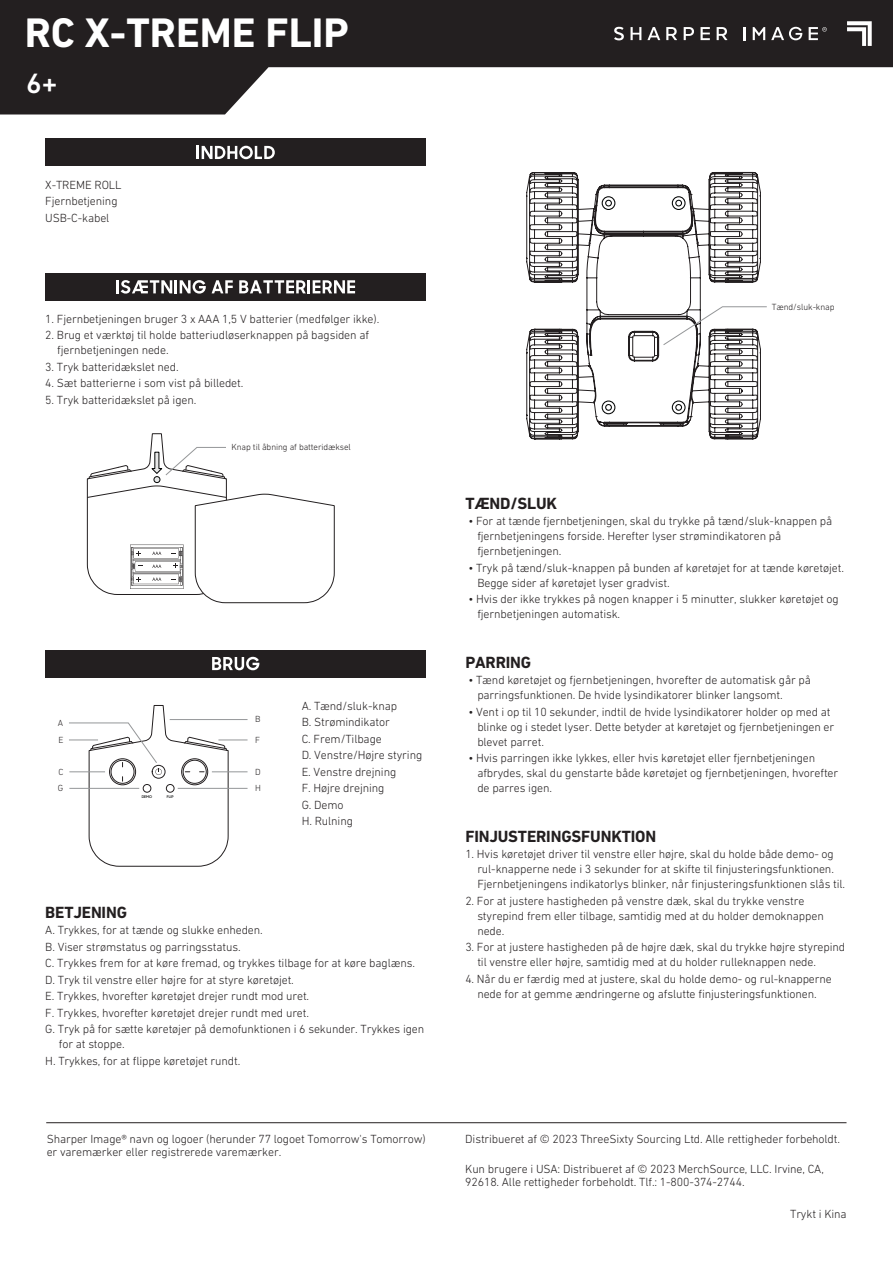
<style>
.page{position:relative;width:893px;height:1263px;background:#fff}
.page>*{position:absolute;margin:0;border:0;box-sizing:border-box;transform-origin:0 0}
.t1{font:700 42px "DIN Next LT Pro";color:#fff}
.t2{font:500 28.5px "DIN Next LT Pro";color:#fff}
.t3{font:700 16.5px "DIN Next LT Pro";letter-spacing:-.01em;color:#231f20}
.t4{font:300 12px/15px "DIN Next LT Pro";letter-spacing:-.01em;color:#231f20}
.t5{font:300 9px/16.5px "DIN Next LT Pro";letter-spacing:-.01em;color:#231f20}
.t6{font:600 3.6px "Sharp Sans No 1";color:#030505}
</style>
<div class="page">
<hr style="left:46px;top:1122px;width:800px;height:1px;background:#231f20">
<svg style="left:0;top:0;width:893px;height:114px;fill:#231f20"></svg>
<div style="left:45px;top:139px;width:381px;height:27px;background:#231f20"></div>
<div style="left:45px;top:273px;width:381px;height:28px;background:#231f20"></div>
<svg style="left:197px;top:146px;width:78px;height:13px"></svg>
<svg style="left:116px;top:280px;width:90px;height:14px"></svg>
<svg style="left:212px;top:280px;width:21px;height:13px"></svg>
<svg style="left:239px;top:280px;width:116px;height:13px"></svg>
<svg style="left:647px;top:27px;width:13px;height:13px"></svg>
<svg style="left:771px;top:27px;width:31px;height:13px"></svg>
<svg style="left:753px;top:27px;width:12px;height:13px"></svg>
<svg style="left:743px;top:27px;width:2px;height:13px"></svg>
<svg style="left:717px;top:27px;width:10px;height:13px"></svg>
<svg style="left:684px;top:27px;width:10px;height:13px"></svg>
<svg style="left:666px;top:27px;width:11px;height:13px"></svg>
<svg style="left:630px;top:27px;width:11px;height:13px"></svg>
<svg style="left:614px;top:27px;width:10px;height:13px"></svg>
<svg style="left:700px;top:27px;width:10px;height:13px"></svg>
<svg style="left:809px;top:27px;width:18px;height:13px"></svg>
<svg style="left:847px;top:21px;width:25px;height:25px"></svg>
<div style="left:45px;top:650px;width:381px;height:27px;background:#231f20"></div>
<svg style="left:212px;top:657px;width:47px;height:13px"></svg>
<svg style="left:87px;top:433px;width:248px;height:170px"></svg>
<hr style="left:218px;top:740px;width:30px;height:1px;background:#949698">
<hr style="left:170px;top:719px;width:78px;height:1px;background:#949698">
<hr style="left:212px;top:771px;width:36px;height:1px;background:#949698">
<hr style="left:178px;top:788px;width:70px;height:1px;background:#949698">
<svg style="left:69px;top:705px;width:159px;height:162px"></svg>
<svg style="left:526px;top:172px;width:235px;height:268px"></svg>
<svg style="left:663px;top:306px;width:104px;height:39px"></svg>
<div style="left:602px;top:196px;width:13px;height:14px;border:1px solid #030505;border-radius:50%"></div>
<div style="left:605px;top:200px;width:7px;height:6px;border:1px solid #030505;border-radius:50%"></div>
<div style="left:672px;top:196px;width:14px;height:14px;border:1px solid #030505;border-radius:50%"></div>
<div style="left:675px;top:200px;width:7px;height:6px;border:1px solid #030505;border-radius:50%"></div>
<div style="left:602px;top:400px;width:13px;height:14px;border:1px solid #030505;border-radius:50%"></div>
<div style="left:605px;top:404px;width:7px;height:7px;border:1px solid #030505;border-radius:50%"></div>
<div style="left:672px;top:400px;width:14px;height:14px;border:1px solid #030505;border-radius:50%"></div>
<div style="left:675px;top:404px;width:7px;height:7px;border:1px solid #030505;border-radius:50%"></div>
<h1 class="t1" style="left:25px;top:8px;width:326px">RC X-TREME FLIP</h1>
<h2 class="t2" style="left:26px;top:67px;width:33px">6+</h2>
<p class="t4" style="left:45px;top:176px;width:78px;line-height:16.5px">X-TREME ROLL<br>Fjernbetjening<br>USB-C-kabel</p>
<p class="t4" style="left:45px;top:311px;width:335px">1. Fjernbetjeningen bruger 3 x AAA 1,5 V batterier (medfølger ikke).</p>
<p class="t4" style="left:57px;top:328px;width:313px;text-indent:-12px">2. Brug et værktøj til holde batteriudløserknappen på bagsiden af fjernbetjeningen nede.</p>
<p class="t4" style="left:45px;top:359px;width:135px">3. Tryk batteridækslet ned.</p>
<p class="t4" style="left:45px;top:376px;width:200px">4. Sæt batterierne i som vist på billedet.</p>
<p class="t4" style="left:45px;top:392px;width:153px">5. Tryk batteridækslet på igen.</p>
<p class="t5" style="left:232px;top:439px;width:121px">Knap til åbning af batteridæksel</p>
<p class="t5" style="left:58px;top:715px;width:7px">A</p>
<p class="t5" style="left:58px;top:732px;width:7px">E</p>
<p class="t5" style="left:58px;top:763px;width:7px">C<br>G</p>
<p class="t6" style="left:142px;top:794px;width:12px">DEMO</p>
<p class="t6" style="left:167px;top:794px;width:8px">FLIP</p>
<p class="t5" style="left:255px;top:711px;width:7px">B</p>
<p class="t5" style="left:255px;top:732px;width:6px">F</p>
<p class="t5" style="left:255px;top:763px;width:7px">D<br>H</p>
<p class="t4" style="left:302px;top:697px;width:122px;line-height:16.5px">A. Tænd/sluk-knap<br>B. Strømindikator<br>C. Frem/Tilbage<br>D. Venstre/Højre styring<br>E. Venstre drejning<br>F. Højre drejning<br>G. Demo<br>H. Rulning</p>
<h3 class="t3" style="left:45px;top:903px;width:83px">BETJENING</h3>
<p class="t4" style="left:45px;top:922px;width:380px;line-height:16.5px">A. Trykkes, for at tænde og slukke enheden.<br>B. Viser strømstatus og parringsstatus.<br>C. Trykkes frem for at køre fremad, og trykkes tilbage for at køre baglæns.<br>D. Tryk til venstre eller højre for at styre køretøjet.<br>E. Trykkes, hvorefter køretøjet drejer rundt mod uret.<br>F. Trykkes, hvorefter køretøjet drejer rundt med uret.<br>G. Tryk på for sætte køretøjer på demofunktionen i 6 sekunder. Trykkes igen</p>
<p class="t4" style="left:45px;top:1036px;width:196px;line-height:16.5px;text-indent:13px">for at stoppe.<br>H. Trykkes, for at flippe køretøjet rundt.</p>
<p class="t4" style="left:47px;top:1132px;width:381px;line-height:13.5px">Sharper Image® navn og logoer (herunder 77 logoet Tomorrow's Tomorrow) er varemærker eller registrerede varemærker.</p>
<p class="t5" style="left:772px;top:298px;width:64px">Tænd/sluk-knap</p>
<h3 class="t3" style="left:465px;top:493px;width:93px">TÆND/SLUK</h3>
<p class="t4" style="left:477px;top:513px;width:356px;text-indent:-9px">• For at tænde fjernbetjeningen, skal du trykke på tænd/sluk-knappen på fjernbetjeningens forside. Herefter lyser strømindikatoren på fjernbetjeningen.</p>
<p class="t4" style="left:477px;top:560px;width:368px;text-indent:-9px">• Tryk på tænd/sluk-knappen på bunden af køretøjet for at tænde køretøjet.<br>Begge sider af køretøjet lyser gradvist.</p>
<p class="t4" style="left:477px;top:591px;width:363px;text-indent:-9px">• Hvis der ikke trykkes på nogen knapper i 5 minutter, slukker køretøjet og fjernbetjeningen automatisk.</p>
<h3 class="t3" style="left:465px;top:652px;width:67px">PARRING</h3>
<p class="t4" style="left:477px;top:672px;width:335px;text-indent:-9px">• Tænd køretøjet og fjernbetjeningen, hvorefter de automatisk går på parringsfunktionen. De hvide lysindikatorer blinker langsomt.</p>
<p class="t4" style="left:477px;top:704px;width:358px;text-indent:-9px">• Vent i op til 10 sekunder, indtil de hvide lysindikatorer holder op med at blinke og i stedet lyser. Dette betyder at køretøjet og fjernbetjeningen er blevet parret.</p>
<p class="t4" style="left:477px;top:750px;width:362px;text-indent:-9px">• Hvis parringen ikke lykkes, eller hvis køretøjet eller fjernbetjeningen afbrydes, skal du genstarte både køretøjet og fjernbetjeningen, hvorefter de parres igen.</p>
<h3 class="t3" style="left:465px;top:826px;width:192px">FINJUSTERINGSFUNKTION</h3>
<p class="t4" style="left:477px;top:846px;width:369px;text-indent:-12px">1. Hvis køretøjet driver til venstre eller højre, skal du holde både demo- og rul-knapperne nede i 3 sekunder for at skifte til finjusteringsfunktionen.<br>Fjernbetjeningens indikatorlys blinker, når finjusteringsfunktionen slås til.</p>
<p class="t4" style="left:477px;top:893px;width:348px;text-indent:-12px">2. For at justere hastigheden på venstre dæk, skal du trykke venstre styrepind frem eller tilbage, samtidig med at du holder demoknappen nede.</p>
<p class="t4" style="left:477px;top:939px;width:369px;text-indent:-12px">3. For at justere hastigheden på de højre dæk, skal du trykke højre styrepind til venstre eller højre, samtidig med at du holder rulleknappen nede.</p>
<p class="t4" style="left:465px;top:971px;width:368px;text-align:center">4. Når du er færdig med at justere, skal du holde demo- og rul-knapperne nede for at gemme ændringerne og afslutte finjusteringsfunktionen.</p>
<p class="t4" style="left:465px;top:1131px;width:376px">Distribueret af © 2023 ThreeSixty Sourcing Ltd. Alle rettigheder forbeholdt.</p>
<p class="t4" style="left:465px;top:1162px;width:360px;line-height:13.5px">Kun brugere i USA: Distribueret af © 2023 MerchSource, LLC. Irvine, CA,<br>92618. Alle rettigheder forbeholdt. Tlf.: 1-800-374-2744.</p>
<p class="t4" style="left:790px;top:1207px;width:58px">Trykt i Kina</p>
</div>
